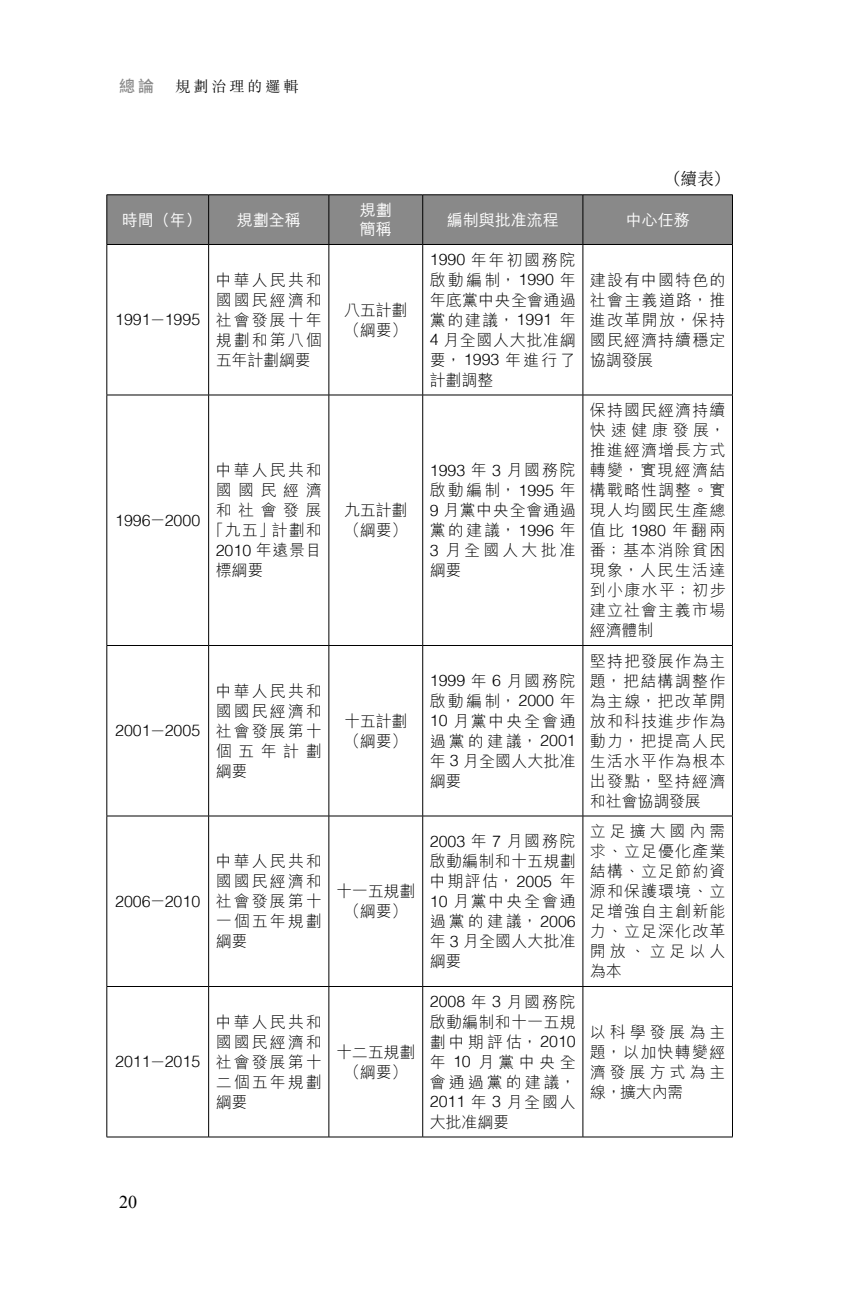
<style>
.page{position:relative;width:862px;height:1304px;background:#fff}
.page>*{position:absolute;margin:0;border:0;box-sizing:border-box;transform-origin:0 0}
.t1{font:18px "Times New Roman";color:#000}
.t2{font:300 17px "Noto Serif CJ Ktc";color:#000;scale:.96 1}
.t3{font:300 16px/20px "M Hei HK";letter-spacing:.08em;color:#000;text-align:justify}
.t4{font:300 16px "Helvetica";color:#000}
.t5{font:500 16px/19.2px "M Hei HK";color:#fff}
.t6{font:300 16px/20px "M Hei HK";letter-spacing:.265em;color:#000;text-align:center}
.t7{font:500 16px "Noto Sans CJ Ktc";color:#898989}
.t8{font:300 15px "M Sung HK";letter-spacing:.2em;color:#000}
.s1{font-family:"M Hei HK"}
.s2{font-family:"Helvetica"}
</style>
<div class="page">
<div style="left:107px;top:195px;width:625px;height:49px;background:#898989"></div>
<hr style="left:208px;top:195px;width:1px;height:49px;background:#000">
<hr style="left:328px;top:195px;width:1px;height:49px;background:#000">
<hr style="left:422px;top:195px;width:1px;height:49px;background:#000">
<hr style="left:582px;top:195px;width:1px;height:49px;background:#000">
<hr style="left:106px;top:245px;width:1px;height:150px;background:#000">
<hr style="left:208px;top:245px;width:1px;height:150px;background:#000">
<hr style="left:328px;top:245px;width:1px;height:150px;background:#000">
<hr style="left:422px;top:245px;width:1px;height:150px;background:#000">
<hr style="left:582px;top:245px;width:1px;height:150px;background:#000">
<hr style="left:732px;top:245px;width:1px;height:150px;background:#000">
<hr style="left:107px;top:395px;width:102px;height:1px;background:#000">
<hr style="left:106px;top:395px;width:1px;height:250px;background:#000">
<hr style="left:209px;top:395px;width:120px;height:1px;background:#000">
<hr style="left:208px;top:395px;width:1px;height:250px;background:#000">
<hr style="left:329px;top:395px;width:94px;height:1px;background:#000">
<hr style="left:328px;top:395px;width:1px;height:250px;background:#000">
<hr style="left:423px;top:395px;width:160px;height:1px;background:#000">
<hr style="left:422px;top:395px;width:1px;height:250px;background:#000">
<hr style="left:583px;top:395px;width:150px;height:1px;background:#000">
<hr style="left:582px;top:395px;width:1px;height:250px;background:#000">
<hr style="left:732px;top:395px;width:1px;height:250px;background:#000">
<hr style="left:107px;top:645px;width:102px;height:1px;background:#000">
<hr style="left:106px;top:646px;width:1px;height:170px;background:#000">
<hr style="left:209px;top:645px;width:120px;height:1px;background:#000">
<hr style="left:208px;top:646px;width:1px;height:170px;background:#000">
<hr style="left:329px;top:645px;width:94px;height:1px;background:#000">
<hr style="left:328px;top:646px;width:1px;height:170px;background:#000">
<hr style="left:423px;top:645px;width:160px;height:1px;background:#000">
<hr style="left:422px;top:646px;width:1px;height:170px;background:#000">
<hr style="left:583px;top:645px;width:150px;height:1px;background:#000">
<hr style="left:582px;top:646px;width:1px;height:170px;background:#000">
<hr style="left:732px;top:646px;width:1px;height:170px;background:#000">
<hr style="left:107px;top:816px;width:102px;height:1px;background:#000">
<hr style="left:106px;top:816px;width:1px;height:170px;background:#000">
<hr style="left:209px;top:816px;width:120px;height:1px;background:#000">
<hr style="left:208px;top:816px;width:1px;height:170px;background:#000">
<hr style="left:329px;top:816px;width:94px;height:1px;background:#000">
<hr style="left:328px;top:816px;width:1px;height:170px;background:#000">
<hr style="left:423px;top:816px;width:160px;height:1px;background:#000">
<hr style="left:422px;top:816px;width:1px;height:170px;background:#000">
<hr style="left:583px;top:816px;width:150px;height:1px;background:#000">
<hr style="left:582px;top:816px;width:1px;height:170px;background:#000">
<hr style="left:732px;top:816px;width:1px;height:170px;background:#000">
<hr style="left:107px;top:986px;width:102px;height:1px;background:#000">
<hr style="left:106px;top:987px;width:1px;height:150px;background:#000">
<hr style="left:209px;top:986px;width:120px;height:1px;background:#000">
<hr style="left:208px;top:987px;width:1px;height:150px;background:#000">
<hr style="left:329px;top:986px;width:94px;height:1px;background:#000">
<hr style="left:328px;top:987px;width:1px;height:150px;background:#000">
<hr style="left:423px;top:986px;width:160px;height:1px;background:#000">
<hr style="left:422px;top:987px;width:1px;height:150px;background:#000">
<hr style="left:583px;top:986px;width:150px;height:1px;background:#000">
<hr style="left:582px;top:987px;width:1px;height:150px;background:#000">
<hr style="left:732px;top:987px;width:1px;height:150px;background:#000">
<hr style="left:107px;top:1137px;width:102px;height:1px;background:#000">
<hr style="left:209px;top:1137px;width:120px;height:1px;background:#000">
<hr style="left:329px;top:1137px;width:94px;height:1px;background:#000">
<hr style="left:423px;top:1137px;width:160px;height:1px;background:#000">
<hr style="left:583px;top:1137px;width:150px;height:1px;background:#000">
<hr style="left:107px;top:194px;width:102px;height:1px;background:#000">
<hr style="left:106px;top:195px;width:1px;height:49px;background:#000">
<hr style="left:209px;top:194px;width:120px;height:1px;background:#000">
<hr style="left:329px;top:194px;width:94px;height:1px;background:#000">
<hr style="left:423px;top:194px;width:160px;height:1px;background:#000">
<hr style="left:583px;top:194px;width:150px;height:1px;background:#000">
<hr style="left:732px;top:195px;width:1px;height:49px;background:#000">
<hr style="left:107px;top:244px;width:102px;height:1px;background:#000">
<hr style="left:209px;top:244px;width:120px;height:1px;background:#000">
<hr style="left:329px;top:244px;width:94px;height:1px;background:#000">
<hr style="left:423px;top:244px;width:160px;height:1px;background:#000">
<hr style="left:583px;top:244px;width:150px;height:1px;background:#000">
<p class="t7" style="left:119px;top:77px;width:37px">總論</p>
<p class="t8" style="left:175px;top:76px;width:124px">規劃治理的邏輯</p>
<p class="t2" style="left:664px;top:169px;width:71px">（續表）</p>
<p class="t5" style="left:122px;top:209px;width:81px">時間（年）</p>
<p class="t5" style="left:237px;top:209px;width:65px">規劃全稱</p>
<p class="t5" style="left:360px;top:199px;width:33px">規劃簡稱</p>
<p class="t5" style="left:447px;top:209px;width:114px">編制與批准流程</p>
<p class="t5" style="left:625px;top:209px;width:65px">中心任務</p>
<p class="t4" style="left:115px;top:306px;width:87px">1991<span class="s1">—</span>1995</p>
<p class="t4" style="left:115px;top:507px;width:87px">1996<span class="s1">—</span>2000</p>
<p class="t4" style="left:115px;top:717px;width:87px">2001<span class="s1">—</span>2005</p>
<p class="t4" style="left:115px;top:888px;width:87px">2006<span class="s1">—</span>2010</p>
<p class="t4" style="left:115px;top:1048px;width:87px">2011<span class="s1">—</span>2015</p>
<p class="t3" style="left:216px;top:270px;width:107px">中華人民共和國國民經濟和社會發展十年規劃和第八個五年計劃綱要</p>
<p class="t6" style="left:208px;top:460px;width:116px">中華人民共和國國民經濟和社會發展「九五」計劃和</p>
<p class="t4" style="left:216px;top:537px;width:108px">2010 <span class="s1">年遠景目</span></p>
<p class="t3" style="left:216px;top:560px;width:49px">標綱要</p>
<p class="t3" style="left:216px;top:681px;width:108px">中華人民共和國國民經濟和社會發展第十個五年計劃綱要</p>
<p class="t3" style="left:216px;top:851px;width:108px">中華人民共和國國民經濟和社會發展第十一個五年規劃綱要</p>
<p class="t3" style="left:216px;top:1012px;width:108px">中華人民共和國國民經濟和社會發展第十二個五年規劃綱要</p>
<p class="t3" style="left:344px;top:300px;width:65px">八五計劃（綱要）</p>
<p class="t3" style="left:344px;top:500px;width:65px">九五計劃（綱要）</p>
<p class="t3" style="left:344px;top:711px;width:65px">十五計劃（綱要）</p>
<p class="t3" style="left:336px;top:881px;width:81px;text-align:center">十一五規劃（綱要）</p>
<p class="t3" style="left:336px;top:1042px;width:81px;text-align:center">十二五規劃（綱要）</p>
<p class="t3" style="left:430px;top:250px;width:147px"><span class="s2">1990</span> 年年初國務院啟動編制，<span class="s2">1990</span> 年年底黨中央全會通過黨的建議，<span class="s2">1991</span> 年<span class="s2">4</span> 月全國人大批准綱要，<span class="s2">1993</span> 年進行了計劃調整</p>
<p class="t4" style="left:430px;top:457px;width:147px">1993 <span class="s1">年</span> 3 <span class="s1">月國務院</span></p>
<p class="t3" style="left:430px;top:480px;width:147px">啟動編制，<span class="s2">1995</span> 年<span class="s2">9</span> 月黨中央全會通過黨的建議，<span class="s2">1996</span> 年<span class="s2">3</span> 月全國人大批准綱要</p>
<p class="t4" style="left:430px;top:667px;width:147px">1999 <span class="s1">年</span> 6 <span class="s1">月國務院</span></p>
<p class="t3" style="left:430px;top:691px;width:147px">啟動編制，<span class="s2">2000</span> 年<span class="s2">10</span> 月黨中央全會通過黨的建議，<span class="s2">2001</span>年 <span class="s2">3</span> 月全國人大批准綱要</p>
<p class="t4" style="left:430px;top:828px;width:147px">2003 <span class="s1">年</span> 7 <span class="s1">月國務院</span></p>
<p class="t3" style="left:430px;top:851px;width:147px">啟動編制和十五規劃中期評估，<span class="s2">2005</span> 年<span class="s2">10</span> 月黨中央全會通過黨的建議，<span class="s2">2006</span>年 <span class="s2">3</span> 月全國人大批准綱要</p>
<p class="t4" style="left:430px;top:988px;width:147px">2008 <span class="s1">年</span> 3 <span class="s1">月國務院</span></p>
<p class="t3" style="left:430px;top:1012px;width:148px">啟動編制和十一五規劃中期評估，<span class="s2">2010</span>年 <span class="s2">10</span> 月黨中央全會通過黨的建議，</p>
<p class="t4" style="left:430px;top:1088px;width:147px">2011 <span class="s1">年</span> 3 <span class="s1">月全國人</span></p>
<p class="t3" style="left:430px;top:1112px;width:81px">大批准綱要</p>
<p class="t3" style="left:590px;top:270px;width:137px">建設有中國特色的社會主義道路，推進改革開放，保持國民經濟持續穩定協調發展</p>
<p class="t3" style="left:590px;top:400px;width:137px">保持國民經濟持續快速健康發展，推進經濟增長方式轉變，實現經濟結構戰略性調整。實現人均國民生產總值比 <span class="s2">1980</span> 年翻兩番；基本消除貧困現象，人民生活達到小康水平；初步建立社會主義市場經濟體制</p>
<p class="t3" style="left:590px;top:651px;width:137px">堅持把發展作為主題，把結構調整作為主線，把改革開放和科技進步作為動力，把提高人民生活水平作為根本出發點，堅持經濟和社會協調發展</p>
<p class="t3" style="left:590px;top:821px;width:137px">立足擴大國內需求、立足優化產業結構、立足節約資源和保護環境、立足增強自主創新能力、立足深化改革開放、立足以人為本</p>
<p class="t3" style="left:590px;top:1022px;width:137px">以科學發展為主題，以加快轉變經濟發展方式為主線，擴大內需</p>
<p class="t1" style="left:119px;top:1190px;width:19px">20</p>
</div>
